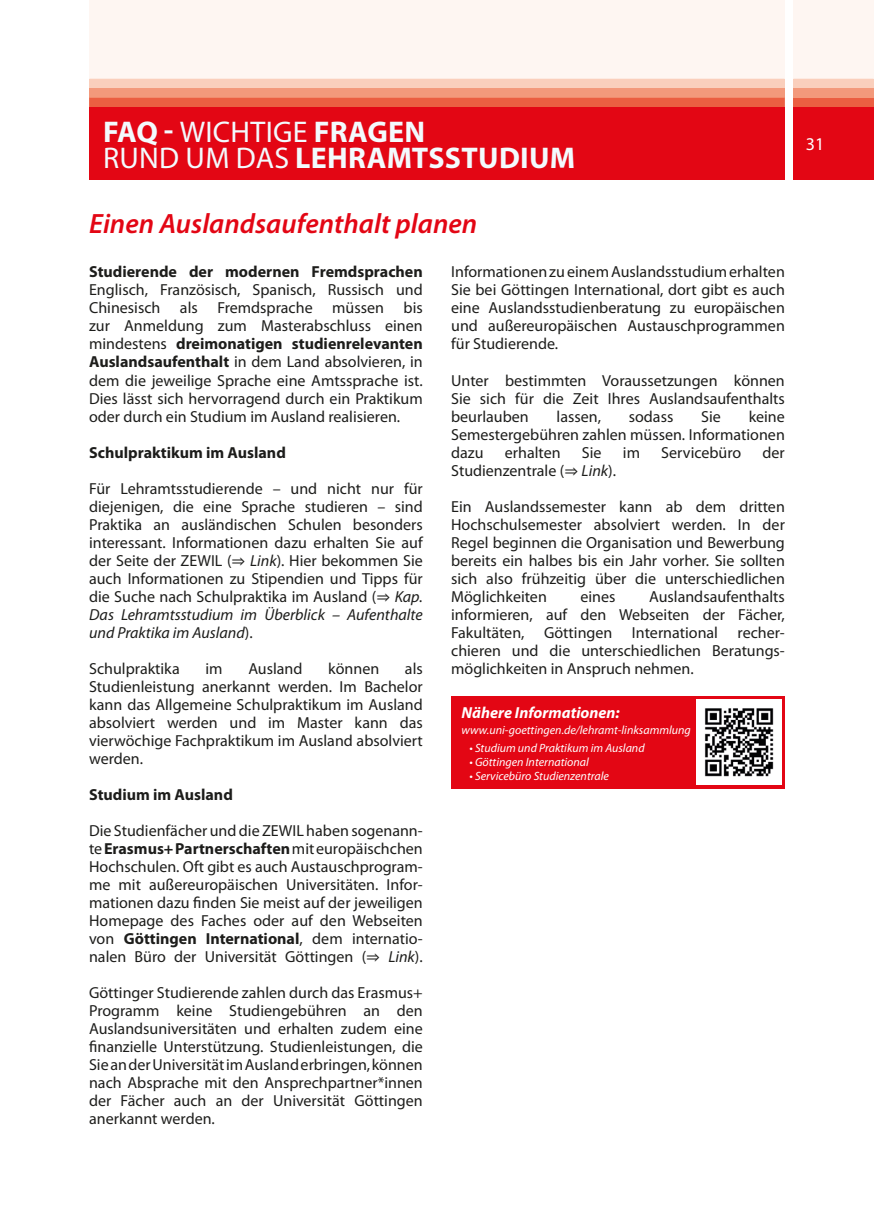
<style>
.page{position:relative;width:874px;height:1225px;background:#fff}
.page>*{position:absolute;margin:0;border:0;box-sizing:border-box;transform-origin:0 0}
.t1{font:700 30px/26px "Myriad Pro";letter-spacing:.01em;color:#f3fafd}
.t2{font:italic 600 28px "Myriad Pro";color:#e30614}
.t3{font:18px "Myriad Pro";color:#fff}
.t4{font:16px/18px "Myriad Pro";color:#1d1d1b;text-align:justify}
.t5{font:700 16px "Myriad Pro";color:#1d1d1b}
.t6{font:italic 700 16px "Myriad Pro";color:#fff}
.t7{font:italic 12px "Myriad Pro";color:#fff}
.s1{font-weight:400}
.s2{font-weight:700}
.s3{font-family:"Cambria Math"}
.s4{font-style:italic}
</style>
<div class="page">
<div style="left:89px;top:108px;width:695px;height:72px;background:#e30614"></div>
<div style="left:89px;top:0;width:695px;height:79px;background:#fef6f2"></div>
<svg style="left:89px;top:79px;width:695px;height:29px;background:#f29179"></svg>
<div style="left:793px;top:108px;width:80px;height:72px;background:#e30614"></div>
<div style="left:793px;top:0;width:80px;height:79px;background:#fef6f2"></div>
<div style="left:793px;top:79px;width:80px;height:9px;background:#facfbc"></div>
<div style="left:793px;top:88px;width:80px;height:10px;background:#f3997b"></div>
<div style="left:793px;top:98px;width:80px;height:10px;background:#eb5e41"></div>
<div style="left:451px;top:696px;width:333px;height:92px;background:#e30614"></div>
<img style="left:696px;top:700px;width:84px;height:84px">
<h1 class="t1" style="left:103px;top:118px;width:473px">FAQ - <span class="s1">WICHTIGE</span> FRAGEN<br><span class="s1">RUND UM DAS</span> LEHRAMTSSTUDIUM</h1>
<h2 class="t2" style="left:89px;top:206px;width:389px">Einen Auslandsaufenthalt planen</h2>
<p class="t5" style="left:89px;top:262px;width:335px">Studierende der modernen Fremdsprachen</p>
<p class="t4" style="left:89px;top:281px;width:335px">Englisch, Französisch, Spanisch, Russisch und Chinesisch als Fremdsprache müssen bis zur Anmeldung zum Masterabschluss einen mindestens <span class="s2">dreimonatigen studienrelevanten Auslandsaufenthalt</span> in dem Land absolvieren, in dem die jeweilige Sprache eine Amtssprache ist.<br>Dies lässt sich hervorragend durch ein Praktikum oder durch ein Studium im Ausland realisieren.</p>
<p class="t5" style="left:89px;top:442px;width:198px">Schulpraktikum im Ausland</p>
<p class="t4" style="left:89px;top:479px;width:335px">Für Lehramtsstudierende – und nicht nur für diejenigen, die eine Sprache studieren – sind Praktika an ausländischen Schulen besonders interessant. Informationen dazu erhalten Sie auf der Seite der ZEWIL (<span class="s3">⇒</span> <span class="s4">Link</span>). Hier bekommen Sie auch Informationen zu Stipendien und Tipps für die Suche nach Schulpraktika im Ausland (<span class="s3">⇒</span> <span class="s4">Kap.<br>Das Lehramtsstudium im Überblick – Aufenthalte und Praktika im Ausland</span>).</p>
<p class="t4" style="left:89px;top:659px;width:92px">Schulpraktika</p>
<p class="t4" style="left:205px;top:659px;width:19px">im</p>
<p class="t4" style="left:248px;top:659px;width:56px">Ausland</p>
<p class="t4" style="left:328px;top:659px;width:52px">können</p>
<p class="t4" style="left:89px;top:659px;width:335px;text-indent:316px">als Studienleistung anerkannt werden. Im Bachelor kann das Allgemeine Schulpraktikum im Ausland absolviert werden und im Master kann das vierwöchige Fachpraktikum im Ausland absolviert werden.</p>
<p class="t5" style="left:89px;top:784px;width:145px">Studium im Ausland</p>
<p class="t4" style="left:89px;top:821px;width:335px">Die Studienfächer und die ZEWIL haben sogenann&shy;te <span class="s2">Erasmus+ Partnerschaften</span> mit europäischchen Hochschulen. Oft gibt es auch Austauschprogram&shy;me mit außereuropäischen Universitäten. Infor&shy;mationen dazu finden Sie meist auf der jeweiligen Homepage des Faches oder auf den Webseiten von <span class="s2">Göttingen International</span>, dem internatio&shy;nalen Büro der Universität Göttingen (<span class="s3">⇒</span> <span class="s4">Link</span>).</p>
<p class="t4" style="left:89px;top:983px;width:335px">Göttinger Studierende zahlen durch das Erasmus+ Programm keine Studiengebühren an den Auslandsuniversitäten und erhalten zudem eine finanzielle Unterstützung. Studienleistungen, die Sie an der Universität im Ausland erbringen, können nach Absprache mit den Ansprechpartner*innen der Fächer auch an der Universität Göttingen anerkannt werden.</p>
<p class="t4" style="left:451px;top:263px;width:335px">Informationen zu einem Auslandsstudium erhalten Sie bei Göttingen International, dort gibt es auch eine Auslandsstudienberatung zu europäischen und außereuropäischen Austauschprogrammen für Studierende.</p>
<p class="t4" style="left:451px;top:371px;width:335px">Unter bestimmten Voraussetzungen können Sie sich für die Zeit Ihres Auslandsaufenthalts beurlauben</p>
<p class="t4" style="left:451px;top:407px;width:335px;text-indent:297px">keine Semestergebühren zahlen müssen. Informationen dazu</p>
<p class="t4" style="left:556px;top:407px;width:46px">lassen,</p>
<p class="t4" style="left:628px;top:407px;width:46px">sodass</p>
<p class="t4" style="left:700px;top:407px;width:21px">Sie</p>
<p class="t4" style="left:504px;top:443px;width:57px">erhalten</p>
<p class="t4" style="left:581px;top:443px;width:21px">Sie</p>
<p class="t4" style="left:622px;top:443px;width:19px">im</p>
<p class="t4" style="left:661px;top:443px;width:81px">Servicebüro</p>
<p class="t4" style="left:762px;top:443px;width:24px">der</p>
<p class="t4" style="left:451px;top:461px;width:166px">Studienzentrale (<span class="s3">⇒</span> <span class="s4">Link</span>).</p>
<p class="t4" style="left:451px;top:497px;width:335px">Ein Auslandssemester kann ab dem dritten Hochschulsemester absolviert werden. In der Regel beginnen die Organisation und Bewerbung bereits ein halbes bis ein Jahr vorher. Sie sollten sich also frühzeitig über die unterschiedlichen Möglichkeiten</p>
<p class="t4" style="left:451px;top:587px;width:335px;text-indent:198px">Auslandsaufenthalts informieren, auf den Webseiten der Fächer, Fakultäten, Göttingen International recher&shy;chieren und die unterschiedlichen Beratungs&shy;möglichkeiten in Anspruch nehmen.</p>
<p class="t4" style="left:580px;top:587px;width:36px">eines</p>
<p class="t6" style="left:461px;top:702px;width:160px">Nähere Informationen:</p>
<p class="t7" style="left:461px;top:722px;width:231px">www.uni-goettingen.de/lehramt-linksammlung</p>
<p class="t7" style="left:469px;top:740px;width:177px">• Studium und Praktikum im Ausland</p>
<p class="t7" style="left:469px;top:754px;width:121px">• Göttingen International</p>
<p class="t7" style="left:469px;top:768px;width:141px">• Servicebüro Studienzentrale</p>
<p class="t3" style="left:805px;top:132px;width:20px">31</p>
</div>
